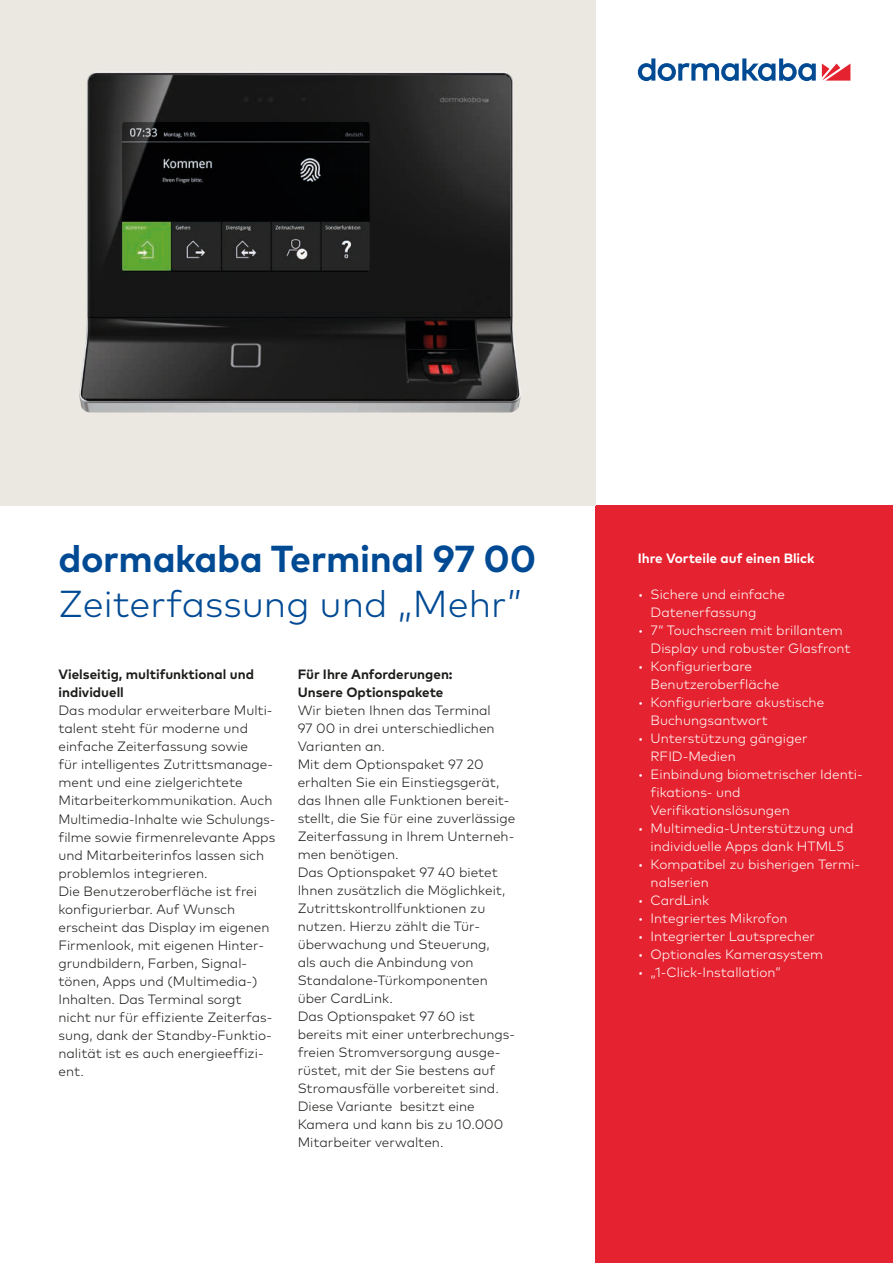
<style>
.page{position:relative;width:893px;height:1263px;background:#fff}
.page>*{position:absolute;margin:0;border:0;box-sizing:border-box;transform-origin:0 0}
.t1{font:300 37.5px "Mark Pro";color:#004a94}
.t2{font:700 37.5px "Mark Pro";letter-spacing:-.01em;color:#004a94}
.t3{font:300 13.5px/18px "Mark Pro";color:#1d1d1b}
.t4{font:300 13.5px/18px "Mark Pro";color:#fff}
.t5{font:700 13.5px/18px "Mark Pro";color:#1d1d1b}
.t6{font:700 13.5px "Mark Pro";color:#fff}
</style>
<div class="page">
<svg style="left:822px;top:64px;width:28px;height:17px"></svg>
<svg style="left:638px;top:58px;width:178px;height:23px"></svg>
<div style="left:595px;top:505px;width:298px;height:758px;background:#e52330"></div>
<div style="left:0;top:0;width:595px;height:505px;background:#eae8e1"></div>
<img style="left:79px;top:72px;width:442px;height:341px">
<h1 class="t2" style="left:58px;top:530px;width:479px">dormakaba Terminal 97 00</h1>
<h1 class="t1" style="left:58px;top:575px;width:466px">Zeiterfassung und „Mehr”</h1>
<p class="t5" style="left:58px;top:664px;width:197px">Vielseitig, multifunktional und individuell</p>
<p class="t3" style="left:58px;top:701px;width:218px">Das modular erweiterbare Multi&shy;talent steht für moderne und einfache Zeiterfassung sowie<br>für intelligentes Zutrittsmanage&shy;ment und eine zielgerichtete<br>Mitarbeiterkommunikation. Auch<br>Multimedia-Inhalte wie Schulungs&shy;filme sowie firmenrelevante Apps und Mitarbeiterinfos lassen sich problemlos integrieren.<br>Die Benutzeroberfläche ist frei konfigurierbar. Auf Wunsch erscheint das Display im eigenen<br>Firmenlook, mit eigenen Hinter&shy;grundbildern, Farben, Signal&shy;tönen, Apps und (Multimedia-)<br>Inhalten. Das Terminal sorgt nicht nur für effiziente Zeiterfas&shy;sung, dank der Standby-Funktio&shy;nalität ist es auch energieeffizi&shy;ent.</p>
<p class="t5" style="left:298px;top:664px;width:157px">Für Ihre Anforderungen:<br>Unsere Optionspakete</p>
<p class="t3" style="left:298px;top:701px;width:219px">Wir bieten Ihnen das Terminal<br>97 00 in drei unterschiedlichen<br>Varianten an.<br>Mit dem Optionspaket 97 20 erhalten Sie ein Einstiegsgerät, das Ihnen alle Funktionen bereit&shy;stellt, die Sie für eine zuverlässige<br>Zeiterfassung in Ihrem Unterneh&shy;men benötigen.<br>Das Optionspaket 97 40 bietet<br>Ihnen zusätzlich die Möglichkeit,<br>Zutrittskontrollfunktionen zu nutzen. Hierzu zählt die Tür&shy;überwachung und Steuerung,<br>als auch die Anbindung von<br>Standalone-Türkomponenten über CardLink.<br>Das Optionspaket 97 60 ist bereits mit einer unterbrechungs&shy;freien Stromversorgung ausge&shy;rüstet, mit der Sie bestens auf<br>Stromausfälle vorbereitet sind.<br>Diese Variante besitzt eine<br>Kamera und kann bis zu 10.000<br>Mitarbeiter verwalten.</p>
<p class="t6" style="left:638px;top:547px;width:178px">Ihre Vorteile auf einen Blick</p>
<p class="t4" style="left:651px;top:584px;width:136px;text-indent:-13px">• Sichere und einfache<br>Datenerfassung</p>
<p class="t4" style="left:651px;top:620px;width:201px;text-indent:-13px">• 7“ Touchscreen mit brillantem<br>Display und robuster Glasfront</p>
<p class="t4" style="left:651px;top:656px;width:130px;text-indent:-13px">• Konfigurierbare<br>Benutzeroberfläche</p>
<p class="t4" style="left:651px;top:692px;width:175px;text-indent:-13px">• Konfigurierbare akustische<br>Buchungsantwort</p>
<p class="t4" style="left:651px;top:728px;width:158px;text-indent:-13px">• Unterstützung gängiger<br>RFID-Medien</p>
<p class="t4" style="left:651px;top:764px;width:214px;text-indent:-13px">• Einbindung biometrischer Identi&shy;fikations- und<br>Verifikationslösungen</p>
<p class="t4" style="left:638px;top:818px;width:217px;text-align:center">• Multimedia-Unterstützung und individuelle Apps dank HTML5</p>
<p class="t4" style="left:651px;top:854px;width:211px;text-indent:-13px">• Kompatibel zu bisherigen Termi&shy;nalserien</p>
<p class="t4" style="left:638px;top:890px;width:73px">• CardLink</p>
<p class="t4" style="left:638px;top:908px;width:151px">• Integriertes Mikrofon</p>
<p class="t4" style="left:638px;top:926px;width:179px">• Integrierter Lautsprecher</p>
<p class="t4" style="left:638px;top:944px;width:187px">• Optionales Kamerasystem</p>
<p class="t4" style="left:638px;top:962px;width:145px">• „1-Click-Installation”</p>
</div>
